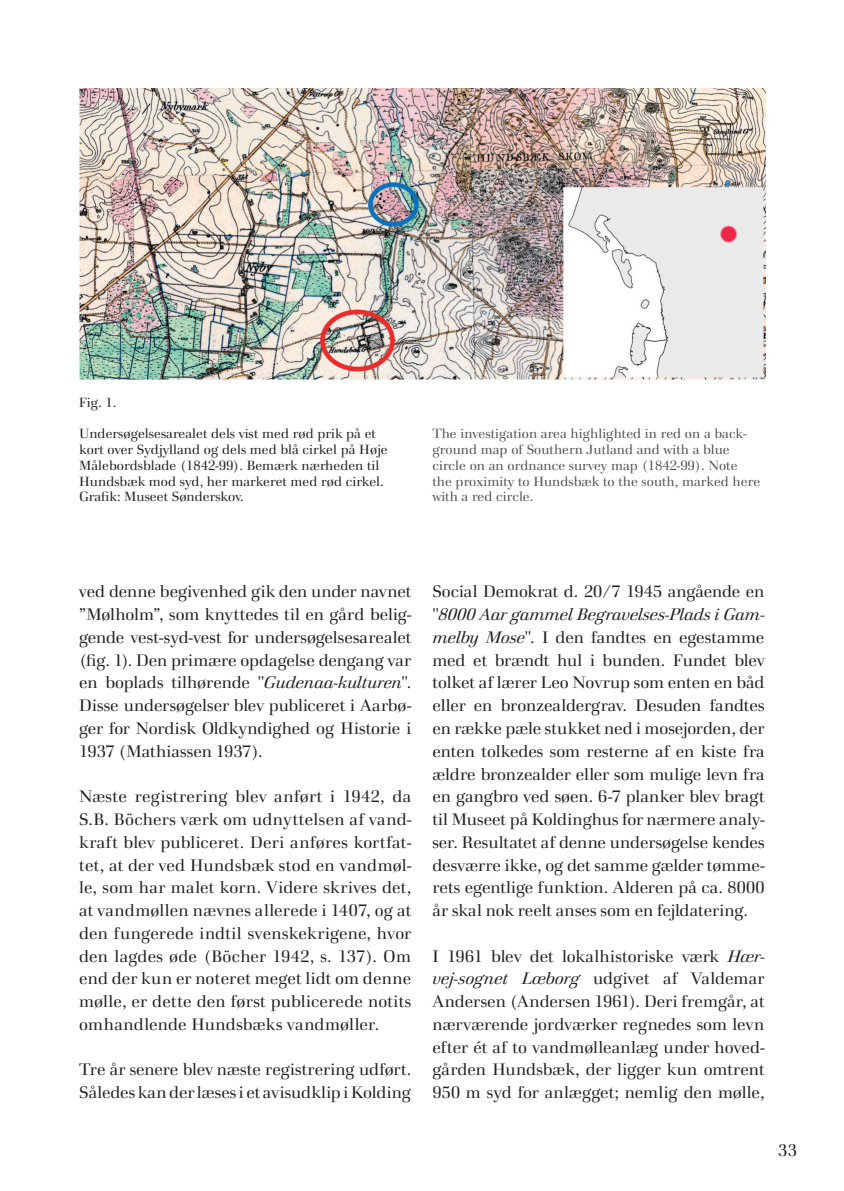
<style>
.page{position:relative;width:844px;height:1191px;background:#fff}
.page>*{position:absolute;margin:0;border:0;box-sizing:border-box;transform-origin:0 0}
.Text{font:17.5px/22.8px "Arch Serif";color:#231f20;text-align:justify}
.Picture_text_DK{font:14px/15.8px "Arch Serif";color:#231f20}
.Picture_text_UK{font:14px/15.8px "Arch Serif";color:#505256}
.s1{font-style:italic}
</style>
<div class="page">
<img style="left:79px;top:88px;width:686px;height:291px">
<p class="Picture_text_DK" style="left:79px;top:394px;width:39px">Fig. 1.</p>
<p class="Picture_text_DK" style="left:79px;top:426px;width:310px">Undersøgelsesarealet dels vist med rød prik på et kort over Sydjylland og dels med blå cirkel på Høje Målebordsblade (1842-99). Bemærk nærheden til Hundsbæk mod syd, her markeret med rød cirkel.<br>Grafik: Museet Sønderskov.</p>
<p class="Picture_text_UK" style="left:432px;top:426px;width:329px">The investigation area highlighted in red on a back&shy;ground map of Southern Jutland and with a blue circle on an ordnance survey map (1842-99). Note the proximity to Hundsbæk to the south, marked here with a red circle.</p>
<p class="Text" style="left:79px;top:580px;width:333px">ved denne begivenhed gik den under navnet ”Mølholm”, som knyttedes til en gård belig&shy;gende vest-syd-vest for undersøgelsesarealet (fig. 1). Den primære opdagelse dengang var en boplads tilhørende "<span class="s1">Gudenaa-kulturen</span>".<br>Disse undersøgelser blev publiceret i Aarbø&shy;ger for Nordisk Oldkyndighed og Historie i 1937 (Mathiassen 1937).</p>
<p class="Text" style="left:79px;top:785px;width:333px">Næste registrering blev anført i 1942, da S.B. Böchers værk om udnyttelsen af vand&shy;kraft blev publiceret. Deri anføres kortfat&shy;tet, at der ved Hundsbæk stod en vandmøl&shy;le, som har malet korn. Videre skrives det, at vandmøllen nævnes allerede i 1407, og at den fungerede indtil svenskekrigene, hvor den lagdes øde (Böcher 1942, s. 137). Om end der kun er noteret meget lidt om denne mølle, er dette den først publicerede notits omhandlende Hundsbæks vandmøller.</p>
<p class="Text" style="left:79px;top:1058px;width:333px">Tre år senere blev næste registrering udført.<br>Således kan der læses i et avisudklip i Kolding</p>
<p class="Text" style="left:432px;top:580px;width:333px">Social Demokrat d. 20/7 1945 angående en "<span class="s1">8000 Aar gammel Begravelses-Plads i Gam&shy;melby Mose</span>". I den fandtes en egestamme med et brændt hul i bunden. Fundet blev tolket af lærer Leo Novrup som enten en båd eller en bronzealdergrav. Desuden fandtes en række pæle stukket ned i mosejorden, der enten tolkedes som resterne af en kiste fra ældre bronzealder eller som mulige levn fra en gangbro ved søen. 6-7 planker blev bragt til Museet på Koldinghus for nærmere analy&shy;ser. Resultatet af denne undersøgelse kendes desværre ikke, og det samme gælder tømme&shy;rets egentlige funktion. Alderen på ca. 8000 år skal nok reelt anses som en fejldatering.</p>
<p class="Text" style="left:432px;top:944px;width:333px">I 1961 blev det lokalhistoriske værk <span class="s1">Hær&shy;vej-sognet Læborg</span> udgivet af Valdemar Andersen (Andersen 1961). Deri fremgår, at nærværende jordværker regnedes som levn efter ét af to vandmølleanlæg under hoved&shy;gården Hundsbæk, der ligger kun omtrent 950 m syd for anlægget; nemlig den mølle,</p>
<p class="Text" style="left:778px;top:1139px;width:20px">33</p>
</div>
